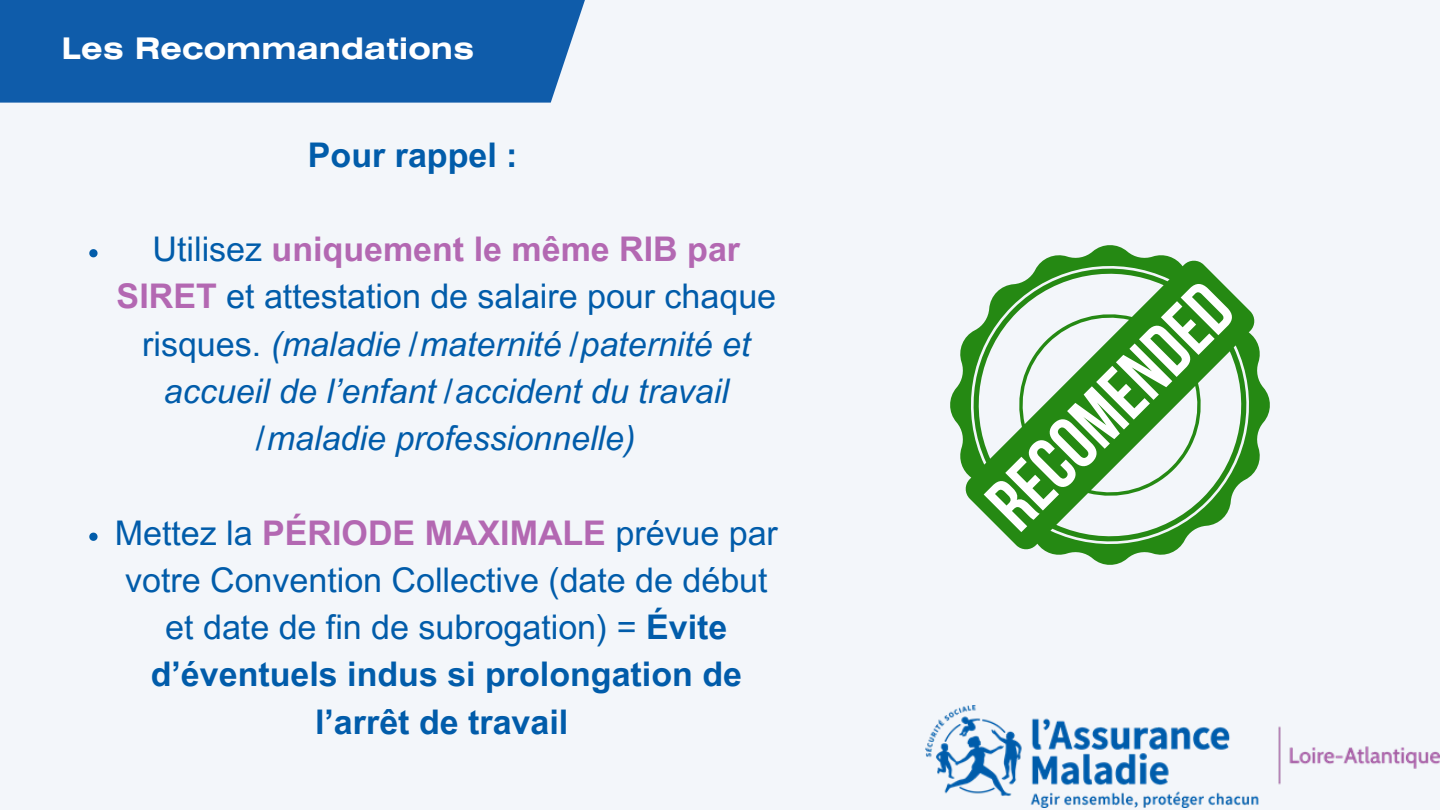
<style>
.page{position:relative;width:1440px;height:810px;background:#f3f6fa}
.page>*{position:absolute;margin:0;border:0;box-sizing:border-box;transform-origin:0 0}
.t1{font:italic 34px/47.2px "Arial MT Pro";color:#015caa;text-align:center}
.t2{font:34px/47.2px "Arial MT Pro";color:#015caa;text-align:center}
.t3{font:700 34px "Arial MT Pro";color:#015caa}
.t4{font:700 29.7px "Helios Ext";color:#fff}
.s1{font-style:normal}
.s2{font-weight:700;font-style:normal;color:#b368b2}
.s3{font-weight:700;color:#b368b2}
.s4{font-weight:700}
</style>
<div class="page">
<div style="left:0;top:0;width:585px;height:103px;background:#0f5caa"></div>
<img style="left:925px;top:706px;width:515px;height:101px">
<svg style="left:950px;top:245px;width:320px;height:320px"></svg>
<svg style="left:984px;top:282px;width:250px;height:250px"></svg>
<svg style="left:89px;top:249px;width:9px;height:8px"></svg>
<svg style="left:89px;top:533px;width:9px;height:8px"></svg>
<p class="t4" style="left:62px;top:38px;width:414px">Les Recommandations</p>
<p class="t3" style="left:308px;top:142px;width:211px">Pour rappel :</p>
<p class="t1" style="left:117px;top:230px;width:661px"><span class="s1">Utilisez</span> <span class="s2">uniquement le même RIB par SIRET</span> <span class="s1">et attestation de salaire pour chaque risques.</span> (maladie /maternité /paternité et accueil de l’enfant /accident du travail /maladie professionnelle)</p>
<p class="t2" style="left:115px;top:513px;width:665px">Mettez la <span class="s3">PÉRIODE MAXIMALE</span> prévue par votre Convention Collective (date de début et date de fin de subrogation) = <span class="s4">Évite d’éventuels indus si prolongation de l’arrêt de travail</span></p>
</div>
